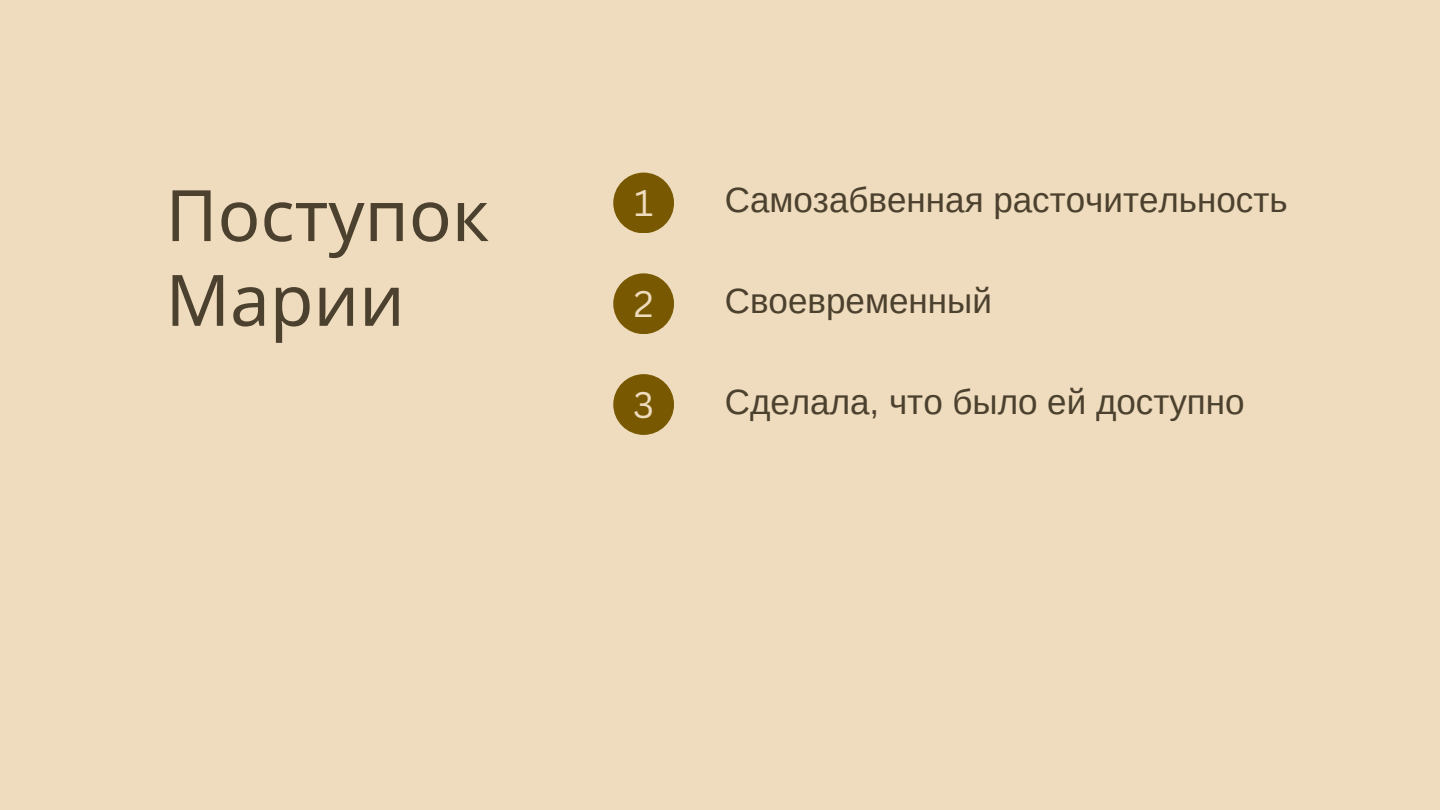
<style>
.page{position:relative;width:1440px;height:810px;background:#efdcbe}
.page>*{position:absolute;margin:0;border:0;box-sizing:border-box;transform-origin:0 0}
.t1{font:71px/84.8px "Noto Sans";color:#4b412e}
.t2{font:36px "Canva Sans";color:#efdcbe}
.t3{font:35px "Arimo";color:#4b412e}
</style>
<div class="page">
<div style="left:613px;top:173px;width:61px;height:60px;background:#785901;border-radius:50%"></div>
<div style="left:613px;top:273px;width:61px;height:61px;background:#785901;border-radius:50%"></div>
<div style="left:613px;top:374px;width:61px;height:61px;background:#785901;border-radius:50%"></div>
<p class="t1" style="left:166px;top:171px;width:325px">Поступок<br>Марии</p>
<p class="t2" style="left:634px;top:178px;width:21px">1</p>
<h1 class="t3" style="left:725px;top:181px;width:564px">Самозабвенная расточительность</h1>
<p class="t2" style="left:634px;top:278px;width:21px">2</p>
<p class="t3" style="left:725px;top:282px;width:269px">Своевременный</p>
<p class="t2" style="left:633px;top:379px;width:22px">3</p>
<p class="t3" style="left:725px;top:383px;width:521px">Сделала, что было ей доступно</p>
</div>
